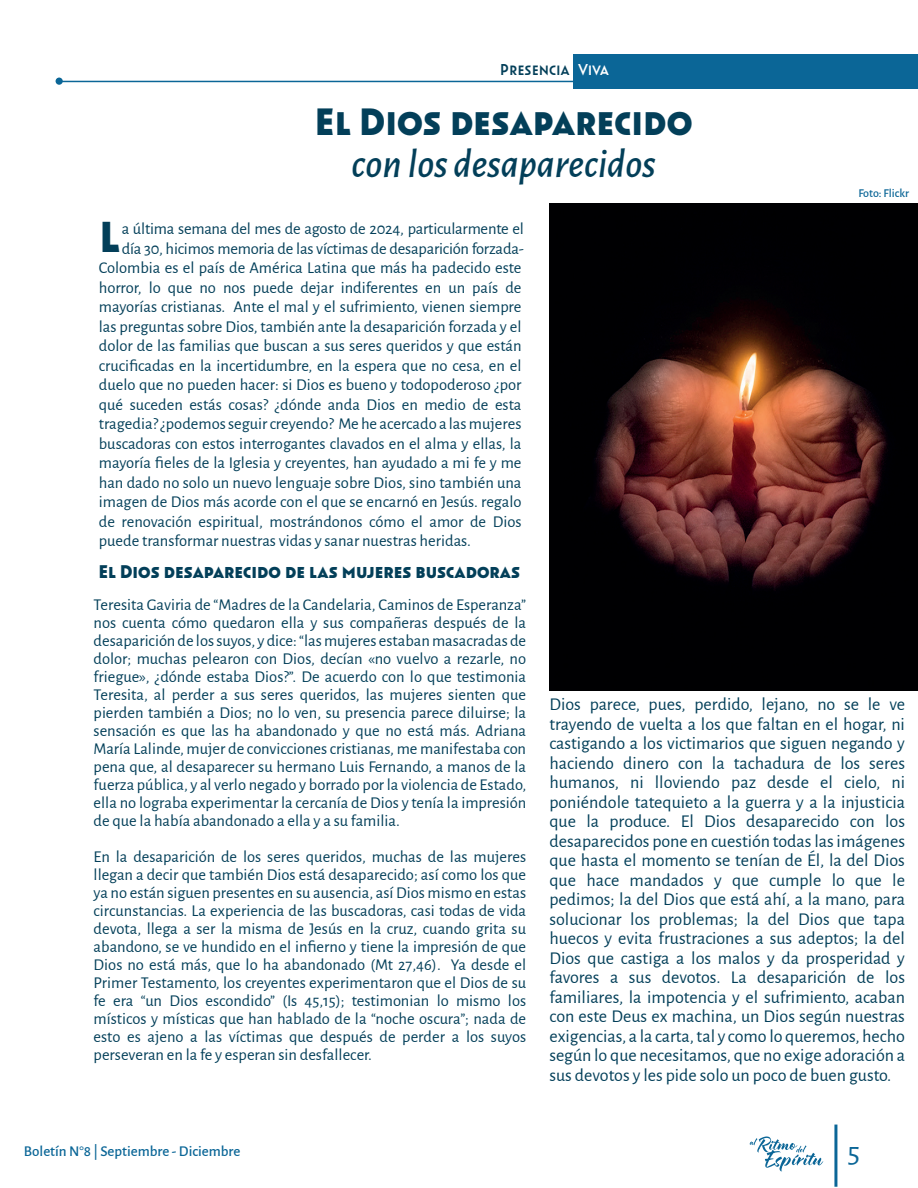
<style>
.page{position:relative;width:918px;height:1188px;background:#fff}
.page>*{position:absolute;margin:0;border:0;box-sizing:border-box;transform-origin:0 0}
.t1{font:700 49.5px "Oskar One";color:#033f59}
.t2{font:700 43.5px "Oskar One";color:#033f59}
.t3{font:italic 500 40.5px "Alegreya Sans";color:#033f59}
.t4{font:30px "Alegreya Sans";color:#0b6697}
.t5{font:700 21px "Oskar One";color:#033f59}
.t6{font:18px/19.5px "Alegreya Sans";color:#033f59;text-align:justify}
.t7{font:18px "Oskar One";color:#033f59}
.t8{font:16.5px/18px "Alegreya Sans";letter-spacing:-.01em;color:#033f59;text-align:justify}
.t9{font:500 15px "Alegreya Sans";color:#0b6697}
.t10{font:500 12px "Alegreya Sans";color:#0b6697}
.s1{color:#fff}
</style>
<div class="page">
<img style="left:549px;top:204px;width:369px;height:486px">
<hr style="left:59px;top:81px;width:859px;height:1px;background:#0b6697">
<div style="left:56px;top:78px;width:7px;height:7px;background:#0b6697;border-radius:50%"></div>
<div style="left:573px;top:54px;width:345px;height:35px;background:#0b6697"></div>
<hr style="left:834px;top:1125px;width:3px;height:62px;background:#0b6697">
<svg style="left:750px;top:1136px;width:74px;height:36px"></svg>
<p class="t7" style="left:500px;top:59px;width:110px">Presencia <span class="s1">Viva</span></p>
<h2 class="t2" style="left:315px;top:97px;width:380px">El Dios desaparecido</h2>
<h3 class="t3" style="left:352px;top:135px;width:306px">con los desaparecidos</h3>
<h1 class="t1" style="left:99px;top:209px;width:22px">L</h1>
<p class="t8" style="left:122px;top:218px;width:404px;line-height:19.5px">a última semana del mes de agosto de 2024, particularmente el día 30, hicimos memoria de las víctimas de desaparición forzada-</p>
<p class="t8" style="left:99px;top:257px;width:424px;line-height:19.5px">Colombia es el país de América Latina que más ha padecido este horror, lo que no nos puede dejar indiferentes en un país de mayorías cristianas. Ante el mal y el sufrimiento, vienen siempre las preguntas sobre Dios, también ante la desaparición forzada y el dolor de las familias que buscan a sus seres queridos y que están crucificadas en la incertidumbre, en la espera que no cesa, en el duelo que no pueden hacer: si Dios es bueno y todopoderoso ¿por qué suceden estás cosas? ¿dónde anda Dios en medio de esta tragedia? ¿podemos seguir creyendo? Me he acercado a las mujeres buscadoras con estos interrogantes clavados en el alma y ellas, la mayoría fieles de la Iglesia y creyentes, han ayudado a mi fe y me han dado no solo un nuevo lenguaje sobre Dios, sino también una imagen de Dios más acorde con el que se encarnó en Jesús. regalo de renovación espiritual, mostrándonos cómo el amor de Dios puede transformar nuestras vidas y sanar nuestras heridas.</p>
<p class="t5" style="left:98px;top:559px;width:423px">El Dios desaparecido de las mujeres buscadoras</p>
<p class="t10" style="left:858px;top:185px;width:52px">Foto: Flickr</p>
<p class="t8" style="left:94px;top:595px;width:434px">Teresita Gaviria de “Madres de la Candelaria, Caminos de Esperanza” nos cuenta cómo quedaron ella y sus compañeras después de la desaparición de los suyos, y dice: “las mujeres estaban masacradas de dolor; muchas pelearon con Dios, decían «no vuelvo a rezarle, no friegue», ¿dónde estaba Dios?”. De acuerdo con lo que testimonia Teresita, al perder a sus seres queridos, las mujeres sienten que pierden también a Dios; no lo ven, su presencia parece diluirse; la sensación es que las ha abandonado y que no está más. Adriana María Lalinde, mujer de convicciones cristianas, me manifestaba con pena que, al desaparecer su hermano Luis Fernando, a manos de la fuerza pública, y al verlo negado y borrado por la violencia de Estado, ella no lograba experimentar la cercanía de Dios y tenía la impresión de que la había abandonado a ella y a su familia.</p>
<p class="t8" style="left:94px;top:847px;width:434px">En la desaparición de los seres queridos, muchas de las mujeres llegan a decir que también Dios está desaparecido; así como los que ya no están siguen presentes en su ausencia, así Dios mismo en estas circunstancias. La experiencia de las buscadoras, casi todas de vida devota, llega a ser la misma de Jesús en la cruz, cuando grita su abandono, se ve hundido en el infierno y tiene la impresión de que Dios no está más, que lo ha abandonado (Mt 27,46). Ya desde el Primer Testamento, los creyentes experimentaron que el Dios de su fe era “un Dios escondido” (Is 45,15); testimonian lo mismo los místicos y místicas que han hablado de la “noche oscura”; nada de esto es ajeno a las víctimas que después de perder a los suyos perseveran en la fe y esperan sin desfallecer.</p>
<p class="t6" style="left:549px;top:694px;width:357px">Dios parece, pues, perdido, lejano, no se le ve trayendo de vuelta a los que faltan en el hogar, ni castigando a los victimarios que siguen negando y haciendo dinero con la tachadura de los seres humanos, ni lloviendo paz desde el cielo, ni poniéndole tatequieto a la guerra y a la injusticia que la produce. El Dios desaparecido con los desaparecidos pone en cuestión todas las imágenes que hasta el momento se tenían de Él, la del Dios que hace mandados y que cumple lo que le pedimos; la del Dios que está ahí, a la mano, para solucionar los problemas; la del Dios que tapa huecos y evita frustraciones a sus adeptos; la del Dios que castiga a los malos y da prosperidad y favores a sus devotos. La desaparición de los familiares, la impotencia y el sufrimiento, acaban con este Deus ex machina, un Dios según nuestras exigencias, a la carta, tal y como lo queremos, hecho según lo que necesitamos, que no exige adoración a sus devotos y les pide solo un poco de buen gusto.</p>
<p class="t9" style="left:24px;top:1140px;width:218px">Boletín N°8 | Septiembre - Diciembre</p>
<h3 class="t4" style="left:847px;top:1131px;width:14px">5</h3>
</div>
